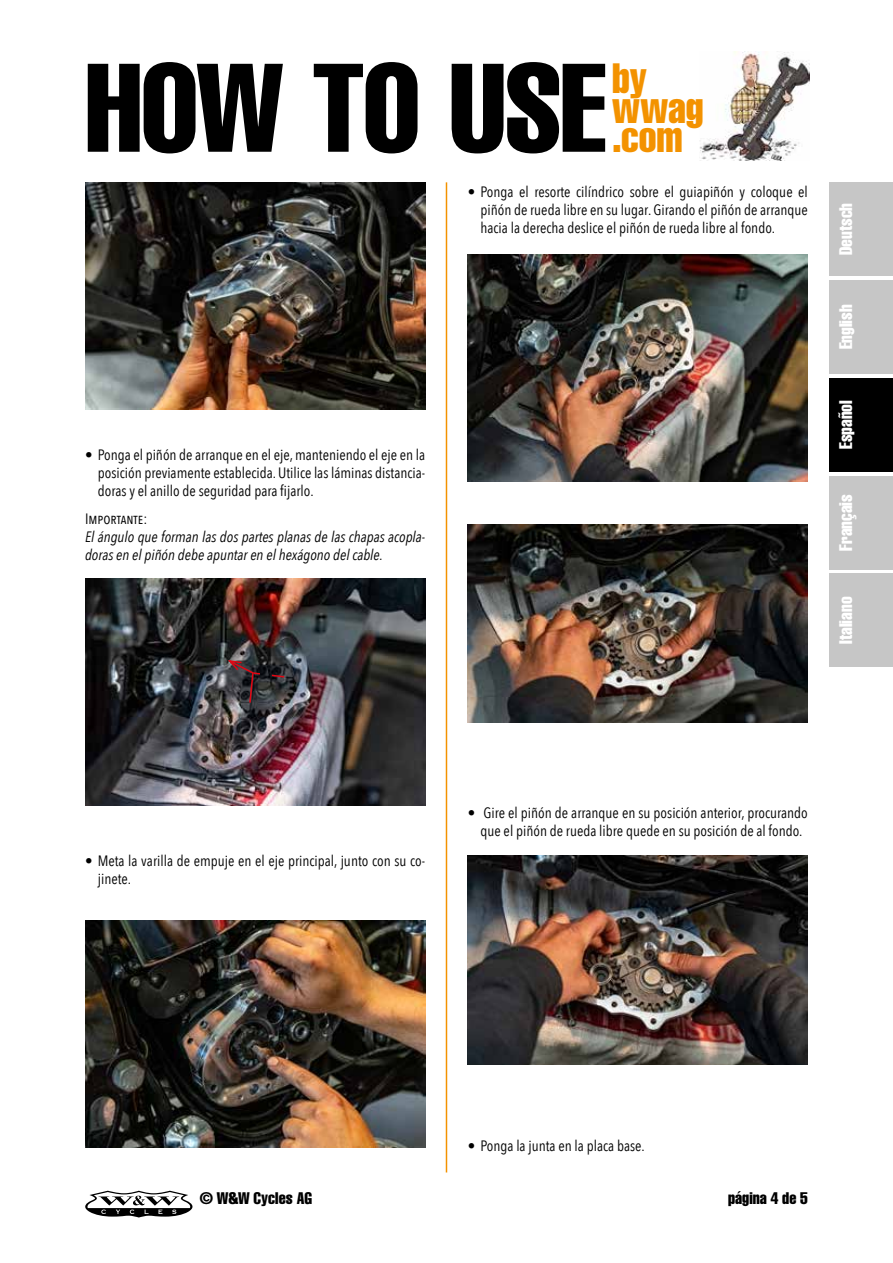
<style>
.page{position:relative;width:893px;height:1263px;background:#fff}
.page>*{position:absolute;margin:0;border:0;box-sizing:border-box;transform-origin:0 0}
.t1{font:extra-condensed 123.6px "Helvetica LTCE";letter-spacing:-.015em;color:#000}
.t2{font:extra-condensed 41.7px "Helvetica LTCE";letter-spacing:-.005em;color:#f39200}
.t3{font:extra-condensed 18px "Helvetica LTCE";color:#fff}
.t4{font:extra-condensed 16.5px "Helvetica LTCE";letter-spacing:.005em;color:#000}
.t5{font:15px/18px "Avenir Next Condensed";color:#000;text-align:justify}
.t6{font:italic 15px/18px "Avenir Next Condensed";color:#000}
</style>
<div class="page">
<img style="left:699px;top:52px;width:110px;height:108px">
<svg style="left:85px;top:1191px;width:108px;height:26px"></svg>
<hr style="left:446px;top:182px;width:1px;height:990px;background:#f39200">
<img style="left:85px;top:182px;width:340px;height:227px">
<img style="left:85px;top:920px;width:340px;height:227px">
<img style="left:85px;top:578px;width:340px;height:227px">
<svg style="left:226px;top:659px;width:36px;height:45px;background:#46373c"></svg>
<svg style="left:270px;top:674px;width:16px;height:4px"></svg>
<img style="left:468px;top:254px;width:340px;height:227px">
<img style="left:468px;top:855px;width:340px;height:209px">
<img style="left:468px;top:524px;width:340px;height:198px">
<div style="left:829px;top:182px;width:64px;height:94px;background:#c6c6c6"></div>
<div style="left:829px;top:280px;width:64px;height:94px;background:#c6c6c6"></div>
<div style="left:829px;top:378px;width:64px;height:93px;background:#000"></div>
<div style="left:829px;top:476px;width:64px;height:93px;background:#c6c6c6"></div>
<div style="left:829px;top:573px;width:64px;height:94px;background:#c6c6c6"></div>
<h1 class="t1" style="left:85px;top:29px;width:522px">HOW TO USE</h1>
<h2 class="t2" style="left:612px;top:52px;width:37px">by</h2>
<h2 class="t2" style="left:612px;top:81px;width:93px">wwag</h2>
<h2 class="t2" style="left:612px;top:110px;width:72px">.com</h2>
<p class="t5" style="left:480px;top:182px;width:329px;text-indent:-13px">• Ponga el resorte cilíndrico sobre el guiapiñón y coloque el piñón de rueda libre en su lugar. Girando el piñón de arranque hacia la derecha deslice el piñón de rueda libre al fondo.</p>
<p class="t5" style="left:98px;top:445px;width:329px;text-indent:-13px">• Ponga el piñón de arranque en el eje, manteniendo el eje en la posición previamente establecida. Utilice las láminas distancia&shy;doras y el anillo de seguridad para fijarlo.</p>
<p class="t5" style="left:85px;top:509px;width:64px">Importante:</p>
<p class="t6" style="left:85px;top:528px;width:342px">El ángulo que forman las dos partes planas de las chapas acopla&shy;doras en el piñón debe apuntar en el hexágono del cable.</p>
<p class="t3" style="left:834px;top:255px;width:54px;rotate:-90deg">Deutsch</p>
<p class="t3" style="left:834px;top:349px;width:46px;rotate:-90deg">English</p>
<p class="t3" style="left:834px;top:449px;width:50px;rotate:-90deg">Español</p>
<p class="t3" style="left:834px;top:551px;width:58px;rotate:-90deg">Français</p>
<p class="t3" style="left:834px;top:644px;width:49px;rotate:-90deg">Italiano</p>
<p class="t5" style="left:98px;top:851px;width:329px;text-indent:-13px">• Meta la varilla de empuje en el eje principal, junto con su co&shy;jinete.</p>
<p class="t5" style="left:468px;top:803px;width:342px;text-align:center">• Gire el piñón de arranque en su posición anterior, procurando que el piñón de rueda libre quede en su posición de al fondo.</p>
<p class="t5" style="left:468px;top:1136px;width:178px">• Ponga la junta en la placa base.</p>
<p class="t4" style="left:200px;top:1187px;width:114px">© W&amp;W Cycles AG</p>
<p class="t4" style="left:728px;top:1187px;width:81px">página 4 de 5</p>
</div>
